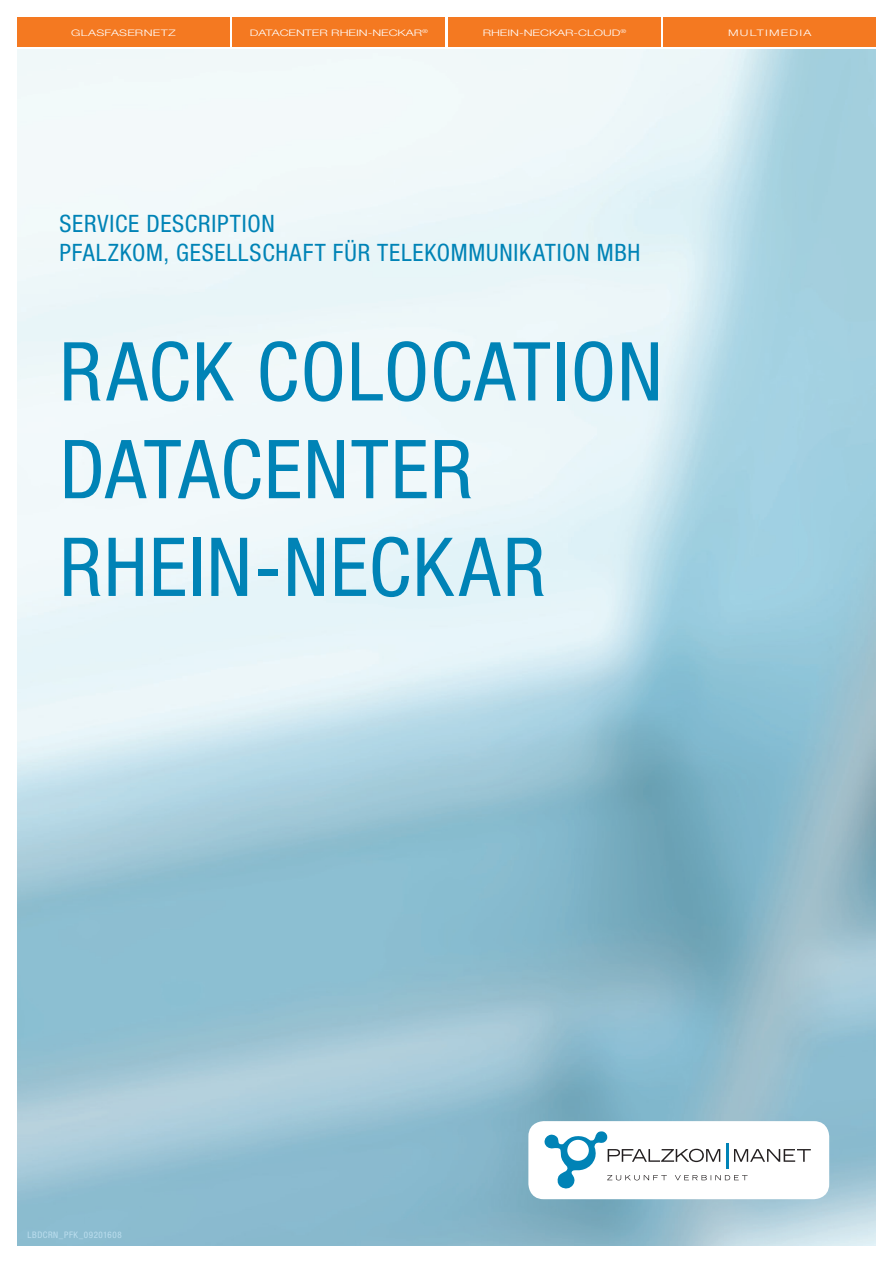
<style>
.page{position:relative;width:893px;height:1263px;background:#fff}
.page>*{position:absolute;margin:0;border:0;box-sizing:border-box;transform-origin:0 0}
.t1{font:condensed 81.45px/97.6px "Helvetica Neue LT Std";letter-spacing:.02em;color:#0083b6}
.t2{font:condensed 24px/28.8px "Helvetica Neue LT Std";letter-spacing:.03em;color:#0083b6}
.t3{font:300 9px "Helvetica Neue LT Std";color:#fff;scale:1.4 1}
.t4{font:condensed 9px "Helvetica Neue LT Std";letter-spacing:.06em;color:#bcdeee}
.t5{font:300 9px "Helvetica Neue LT Std";letter-spacing:.02em;color:#fff;scale:1.4 1}
.t6{font:300 9px "Helvetica Neue LT Std";letter-spacing:.1em;color:#fff;scale:1.4 1}
</style>
<div class="page">
<img style="left:17px;top:49px;width:859px;height:1197px">
<div style="left:528px;top:1121px;width:301px;height:78px;background:#fff;border-radius:15px"></div>
<svg style="left:544px;top:1131px;width:267px;height:58px"></svg>
<div style="left:17px;top:17px;width:213px;height:30px;background:#f47921"></div>
<div style="left:233px;top:17px;width:212px;height:30px;background:#f47921"></div>
<div style="left:448px;top:17px;width:213px;height:30px;background:#f47921"></div>
<div style="left:664px;top:17px;width:212px;height:30px;background:#f47921"></div>
<p class="t5" style="left:71px;top:27px;width:76px">GLASFASERNETZ</p>
<p class="t3" style="left:250px;top:27px;width:129px">DATACENTER RHEIN-NECKAR<sup>®</sup></p>
<p class="t3" style="left:483px;top:27px;width:104px">RHEIN-NECKAR-CLOUD<sup>®</sup></p>
<p class="t6" style="left:728px;top:27px;width:61px">MULTIMEDIA</p>
<p class="t2" style="left:60px;top:209px;width:582px">SERVICE DESCRIPTION<br>PFALZKOM, GESELLSCHAFT FÜR TELEKOMMUNIKATION MBH</p>
<h1 class="t1" style="left:60px;top:322px;width:605px">RACK COLOCATION<br>DATACENTER<br>RHEIN-NECKAR</h1>
<p class="t4" style="left:28px;top:1229px;width:96px">LBDCRN_PFK_09201608</p>
</div>
